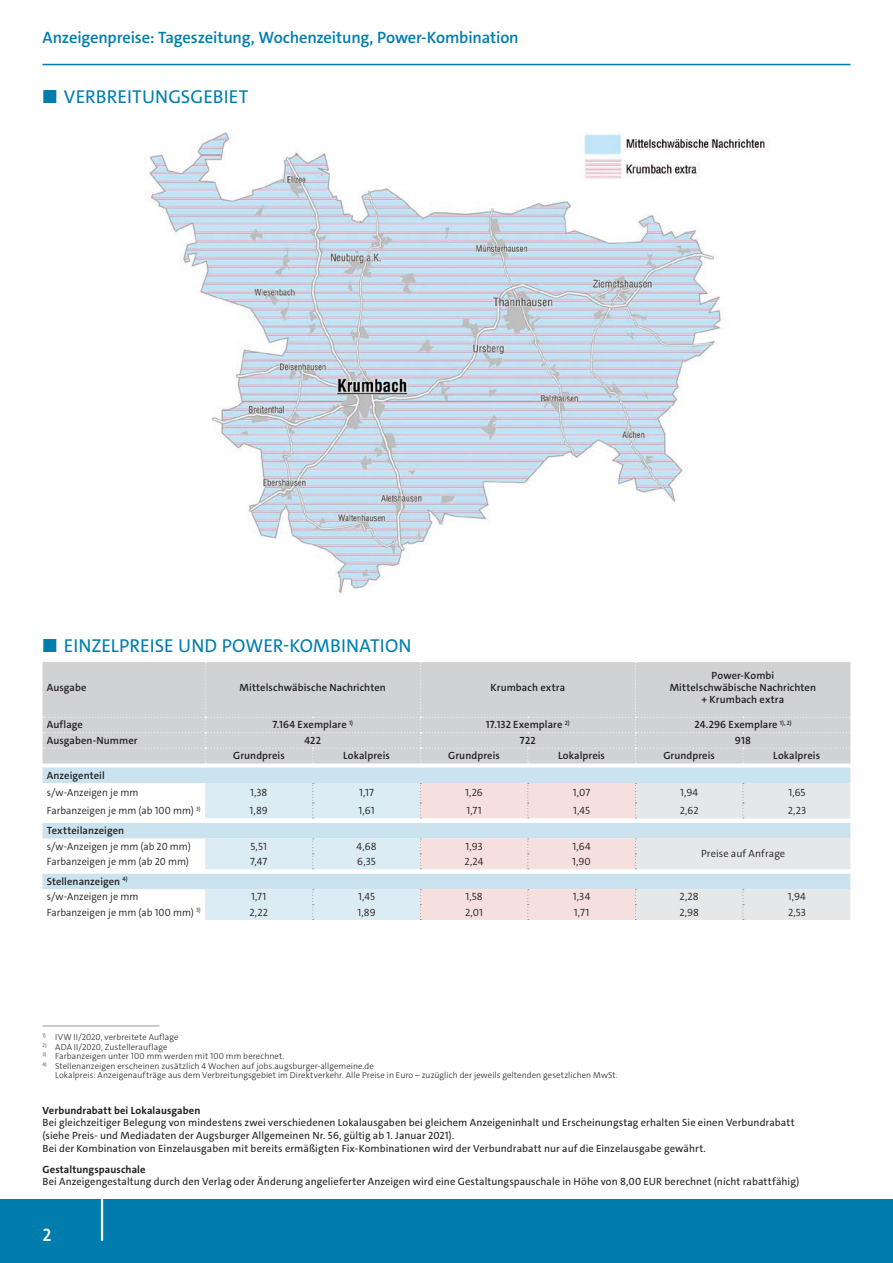
<style>
.page{position:relative;width:893px;height:1263px;background:#fff}
.page>*{position:absolute;margin:0;border:0;box-sizing:border-box;transform-origin:0 0}
.t1{font:18.75px "The Sans C4 s";letter-spacing:.005em;color:#007dad}
.t2{font:600 18px "The Sans C4 s";color:#fff}
.t3{font:600 16.5px "The Sans C4 s";letter-spacing:-.01em;color:#007dad}
.t4{font:10.5px/12.6px "The Sans C4 s";letter-spacing:.005em;color:#231f20}
.t5{font:300 10.5px/15.5px "The Sans C4 s";color:#231f20}
.t6{font:600 10.5px/12px "The Sans C4 s";letter-spacing:.01em;color:#231f20;text-align:center}
.t7{font:700 10.5px "The Sans C4 s";letter-spacing:.01em;color:#231f20}
.t8{font:300 8.7px/9.6px "The Sans C4 s";letter-spacing:.01em;color:#231f20}
.s1{font-weight:600}
</style>
<div class="page">
<hr style="left:43px;top:64px;width:807px;height:1px;background:#007dad">
<div style="left:0;top:1199px;width:893px;height:64px;background:#007dad"></div>
<hr style="left:101px;top:1199px;width:2px;height:42px;background:#fff">
<img style="left:145px;top:132px;width:621px;height:462px">
<svg style="left:43px;top:767px;width:807px;height:122px;fill:#cae3ef"></svg>
<div style="left:43px;top:662px;width:808px;height:101px;background:#d1d2d4"></div>
<svg style="left:205px;top:783px;width:645px;height:137px;background:#e2e7eb"></svg>
<hr style="left:43px;top:1025px;width:116px;height:1px;background:#939598">
<h3 class="t3" style="left:43px;top:27px;width:478px">Anzeigenpreise: Tageszeitung, Wochenzeitung, Power-Kombination</h3>
<h1 class="t1" style="left:43px;top:85px;width:207px">■ VERBREITUNGSGEBIET</h1>
<h1 class="t1" style="left:43px;top:633px;width:370px">■ EINZELPREISE UND POWER-KOMBINATION</h1>
<p class="t6" style="left:47px;top:682px;width:41px">Ausgabe</p>
<p class="t6" style="left:240px;top:682px;width:148px">Mittelschwäbische Nachrichten</p>
<p class="t6" style="left:490px;top:682px;width:76px">Krumbach extra</p>
<p class="t6" style="left:670px;top:670px;width:148px">Power-Kombi<br>Mittelschwäbische Nachrichten + Krumbach extra</p>
<p class="t6" style="left:47px;top:719px;width:38px">Auflage</p>
<p class="t6" style="left:272px;top:719px;width:82px">7.164 Exemplare <sup>1)</sup></p>
<p class="t6" style="left:486px;top:719px;width:85px">17.132 Exemplare <sup>2)</sup></p>
<p class="t6" style="left:694px;top:719px;width:99px">24.296 Exemplare <sup>1),</sup> <sup>2)</sup></p>
<p class="t6" style="left:47px;top:734px;width:92px">Ausgaben-Nummer</p>
<p class="t6" style="left:305px;top:734px;width:18px">422</p>
<p class="t6" style="left:520px;top:734px;width:17px">722</p>
<p class="t6" style="left:735px;top:734px;width:17px">918</p>
<p class="t6" style="left:233px;top:750px;width:53px">Grundpreis</p>
<p class="t6" style="left:343px;top:750px;width:48px">Lokalpreis</p>
<p class="t6" style="left:448px;top:750px;width:53px">Grundpreis</p>
<p class="t6" style="left:558px;top:750px;width:48px">Lokalpreis</p>
<p class="t6" style="left:663px;top:750px;width:53px">Grundpreis</p>
<p class="t6" style="left:773px;top:750px;width:48px">Lokalpreis</p>
<p class="t6" style="left:47px;top:769px;width:59px">Anzeigenteil</p>
<p class="t5" style="left:47px;top:785px;width:93px">s/w-Anzeigen je mm</p>
<p class="t5" style="left:250px;top:785px;width:19px">1,38</p>
<p class="t5" style="left:359px;top:785px;width:16px">1,17</p>
<p class="t5" style="left:465px;top:785px;width:19px">1,26</p>
<p class="t5" style="left:573px;top:785px;width:19px">1,07</p>
<p class="t5" style="left:680px;top:785px;width:20px">1,94</p>
<p class="t5" style="left:788px;top:785px;width:19px">1,65</p>
<p class="t5" style="left:47px;top:803px;width:155px">Farbanzeigen je mm (ab 100 mm) <sup>3)</sup></p>
<p class="t5" style="left:250px;top:803px;width:20px">1,89</p>
<p class="t5" style="left:358px;top:803px;width:18px">1,61</p>
<p class="t5" style="left:466px;top:803px;width:17px">1,71</p>
<p class="t5" style="left:573px;top:803px;width:18px">1,45</p>
<p class="t5" style="left:680px;top:803px;width:20px">2,62</p>
<p class="t5" style="left:788px;top:803px;width:20px">2,23</p>
<p class="t6" style="left:47px;top:825px;width:79px">Textteilanzeigen</p>
<p class="t5" style="left:47px;top:838px;width:145px">s/w-Anzeigen je mm (ab 20 mm)</p>
<p class="t5" style="left:251px;top:838px;width:18px">5,51</p>
<p class="t5" style="left:356px;top:838px;width:22px">4,68</p>
<p class="t5" style="left:465px;top:838px;width:19px">1,93</p>
<p class="t5" style="left:572px;top:838px;width:20px">1,64</p>
<p class="t5" style="left:701px;top:846px;width:86px">Preise auf Anfrage</p>
<p class="t5" style="left:47px;top:854px;width:144px">Farbanzeigen je mm (ab 20 mm)</p>
<p class="t5" style="left:250px;top:854px;width:19px">7,47</p>
<p class="t5" style="left:357px;top:854px;width:20px">6,35</p>
<p class="t5" style="left:465px;top:854px;width:20px">2,24</p>
<p class="t5" style="left:572px;top:854px;width:20px">1,90</p>
<p class="t5" style="left:47px;top:874px;width:93px"><span class="s1">Stellenanzeigen</span> <sup>4) </sup>s/w-Anzeigen je mm</p>
<p class="t5" style="left:251px;top:889px;width:17px">1,71</p>
<p class="t5" style="left:358px;top:889px;width:18px">1,45</p>
<p class="t5" style="left:465px;top:889px;width:19px">1,58</p>
<p class="t5" style="left:573px;top:889px;width:19px">1,34</p>
<p class="t5" style="left:680px;top:889px;width:21px">2,28</p>
<p class="t5" style="left:788px;top:889px;width:20px">1,94</p>
<p class="t5" style="left:47px;top:904px;width:155px">Farbanzeigen je mm (ab 100 mm) <sup>3)</sup></p>
<p class="t5" style="left:249px;top:904px;width:20px">2,22</p>
<p class="t5" style="left:357px;top:904px;width:20px">1,89</p>
<p class="t5" style="left:465px;top:904px;width:20px">2,01</p>
<p class="t5" style="left:574px;top:904px;width:17px">1,71</p>
<p class="t5" style="left:679px;top:904px;width:21px">2,98</p>
<p class="t5" style="left:788px;top:904px;width:19px">2,53</p>
<p class="t8" style="left:43px;top:1032px;width:137px"><sup>1)</sup> IVW II/2020, verbreitete Auflage</p>
<p class="t8" style="left:43px;top:1042px;width:126px"><sup>2)</sup> ADA II/2020, Zustellerauflage</p>
<p class="t8" style="left:43px;top:1051px;width:243px"><sup>3)</sup> Farbanzeigen unter 100 mm werden mit 100 mm berechnet.</p>
<p class="t8" style="left:55px;top:1061px;width:564px;text-indent:-13px"><sup>4)</sup> Stellenanzeigen erscheinen zusätzlich 4 Wochen auf jobs.augsburger-allgemeine.de<br>Lokalpreis: Anzeigenaufträge aus dem Verbreitungsgebiet im Direktverkehr. Alle Preise in Euro – zuzüglich der jeweils geltenden gesetzlichen MwSt.</p>
<p class="t7" style="left:43px;top:1103px;width:159px">Verbundrabatt bei Lokalausgaben</p>
<p class="t4" style="left:43px;top:1117px;width:754px">Bei gleichzeitiger Belegung von mindestens zwei verschiedenen Lokalausgaben bei gleichem Anzeigeninhalt und Erscheinungstag erhalten Sie einen Verbundrabatt (siehe Preis- und Mediadaten der Augsburger Allgemeinen Nr. 56, gültig ab 1. Januar 2021).<br>Bei der Kombination von Einzelausgaben mit bereits ermäßigten Fix-Kombinationen wird der Verbundrabatt nur auf die Einzelausgabe gewährt.</p>
<p class="t7" style="left:43px;top:1162px;width:105px">Gestaltungspauschale</p>
<p class="t4" style="left:43px;top:1175px;width:758px">Bei Anzeigengestaltung durch den Verlag oder Änderung angelieferter Anzeigen wird eine Gestaltungspauschale in Höhe von 8,00 EUR berechnet (nicht rabattfähig)</p>
<h2 class="t2" style="left:43px;top:1223px;width:11px">2</h2>
</div>
